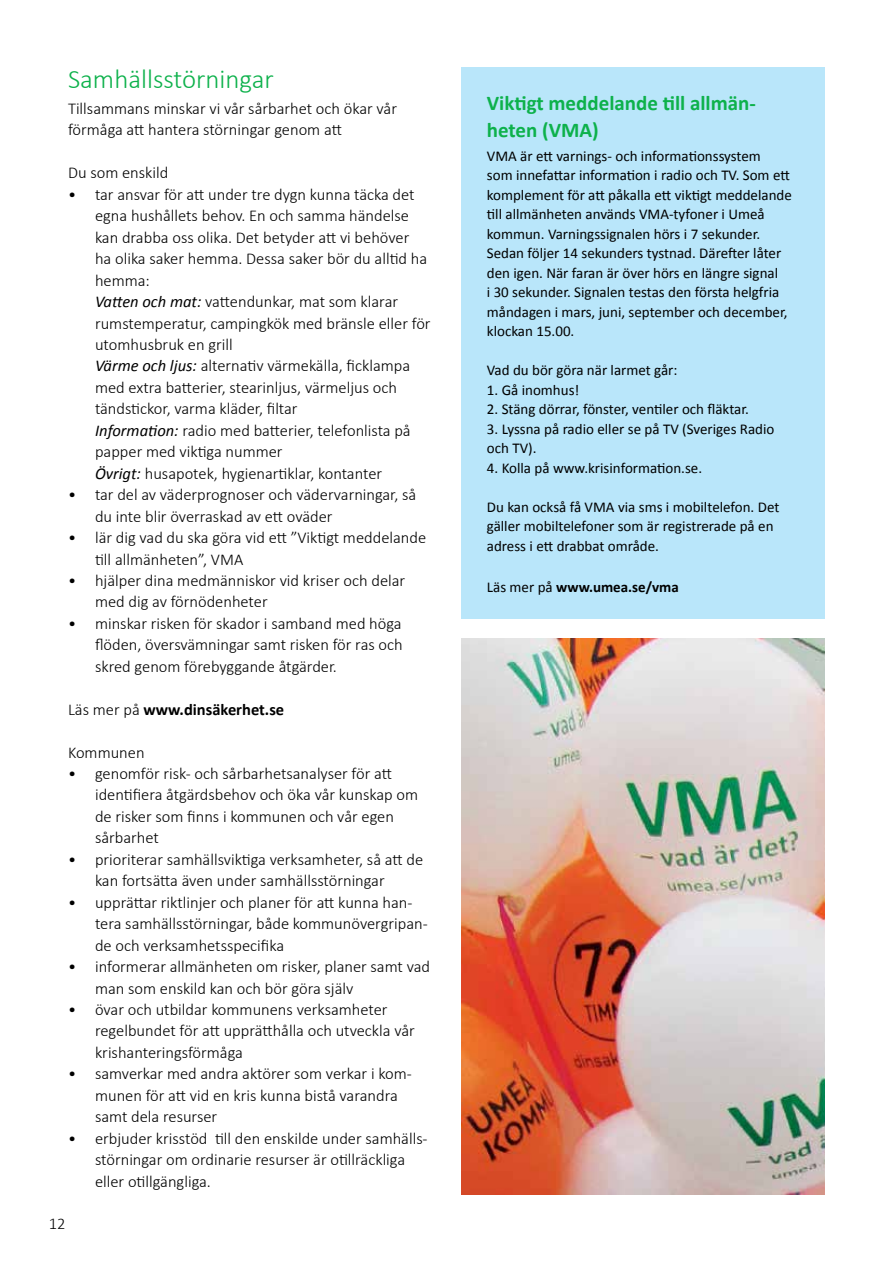
<style>
.page{position:relative;width:893px;height:1263px;background:#fff}
.page>*{position:absolute;margin:0;border:0;box-sizing:border-box;transform-origin:0 0}
.t1{font:300 27px "Calibri";color:#0db14b}
.t2{font:700 21px/27.3px "Calibri";color:#0db14b}
.t3{font:300 16.5px/21.5px "Calibri";color:#000}
.t4{font:700 16.5px "Calibri";color:#000}
.t5{font:15px/19.5px "Calibri";color:#000}
.t6{font:700 15px "Calibri";color:#000}
.s1{font-weight:400;font-style:italic}
.s2{font-weight:300}
.s3{font-weight:400}
</style>
<div class="page">
<div style="left:461px;top:68px;width:364px;height:551px;background:#b9e6fa"></div>
<img style="left:461px;top:638px;width:364px;height:557px">
<h1 class="t1" style="left:68px;top:63px;width:207px">Samhällsstörningar</h1>
<p class="t3" style="left:68px;top:98px;width:331px">Tillsammans minskar vi vår sårbarhet och ökar vår förmåga att hantera störningar genom att</p>
<p class="t3" style="left:68px;top:162px;width:102px">Du som enskild</p>
<p class="t3" style="left:95px;top:183px;width:337px;text-indent:-27px">• tar ansvar för att under tre dygn kunna täcka det egna hushållets behov. En och samma händelse kan drabba oss olika. Det betyder att vi behöver<br>ha olika saker hemma. Dessa saker bör du alltid ha hemma:<br><span class="s1">Vatten och mat:</span> vattendunkar, mat som klarar rumstemperatur, campingkök med bränsle eller för utomhusbruk en grill<br><span class="s1">Värme och ljus:</span> alternativ värmekälla, ficklampa med extra batterier, stearinljus, värmeljus och tändstickor, varma kläder, filtar<br><span class="s1">Information:</span> radio med batterier, telefonlista på papper med viktiga nummer<br><span class="s1">Övrigt:</span> husapotek, hygienartiklar, kontanter</p>
<p class="t3" style="left:95px;top:484px;width:323px;text-indent:-27px">• tar del av väderprognoser och vädervarningar, så du inte blir överraskad av ett oväder</p>
<p class="t3" style="left:95px;top:527px;width:333px;text-indent:-27px">• lär dig vad du ska göra vid ett ”Viktigt meddelande till allmänheten”, VMA</p>
<p class="t3" style="left:95px;top:570px;width:312px;text-indent:-27px">• hjälper dina medmänniskor vid kriser och delar med dig av förnödenheter</p>
<p class="t3" style="left:95px;top:612px;width:309px;text-align:justify;text-indent:-27px">• minskar risken för skador i samband med höga flöden, översvämningar samt risken för ras och skred genom förebyggande åtgärder.</p>
<p class="t4" style="left:68px;top:699px;width:218px"><span class="s2">Läs mer på</span> www.dinsäkerhet.se</p>
<p class="t3" style="left:68px;top:741px;width:78px">Kommunen</p>
<p class="t3" style="left:95px;top:763px;width:325px;text-indent:-27px">• genomför risk- och sårbarhetsanalyser för att identifiera åtgärdsbehov och öka vår kunskap om de risker som finns i kommunen och vår egen sårbarhet</p>
<p class="t3" style="left:95px;top:848px;width:330px;text-indent:-27px">• prioriterar samhällsviktiga verksamheter, så att de kan fortsätta även under samhällsstörningar</p>
<p class="t3" style="left:95px;top:891px;width:334px;text-indent:-27px">• upprättar riktlinjer och planer för att kunna han&shy;tera samhällsstörningar, både kommunövergripan&shy;de och verksamhetsspecifika</p>
<p class="t3" style="left:95px;top:956px;width:337px;text-indent:-27px">• informerar allmänheten om risker, planer samt vad man som enskild kan och bör göra själv</p>
<p class="t3" style="left:95px;top:999px;width:321px;text-indent:-27px">• övar och utbildar kommunens verksamheter regelbundet för att upprätthålla och utveckla vår krishanteringsförmåga</p>
<p class="t3" style="left:95px;top:1063px;width:318px;text-indent:-27px">• samverkar med andra aktörer som verkar i kom&shy;munen för att vid en kris kunna bistå varandra samt dela resurser</p>
<p class="t3" style="left:95px;top:1127px;width:334px;text-indent:-27px">• erbjuder krisstöd till den enskilde under samhälls&shy;störningar om ordinarie resurser är otillräckliga eller otillgängliga.</p>
<p class="t3" style="left:49px;top:1212px;width:18px">12</p>
<p class="t2" style="left:487px;top:89px;width:271px">Viktigt meddelande till allmän&shy;heten (VMA)</p>
<p class="t5" style="left:487px;top:146px;width:306px">VMA är ett varnings- och informationssystem<br>som innefattar information i radio och TV. Som ett komplement för att påkalla ett viktigt meddelande till allmänheten används VMA-tyfoner i Umeå kommun. Varningssignalen hörs i 7 sekunder.<br>Sedan följer 14 sekunders tystnad. Därefter låter den igen. När faran är över hörs en längre signal<br>i 30 sekunder. Signalen testas den första helgfria måndagen i mars, juni, september och december, klockan 15.00.</p>
<p class="t5" style="left:487px;top:361px;width:192px">Vad du bör göra när larmet går:</p>
<p class="t5" style="left:487px;top:380px;width:94px">1. Gå inomhus!</p>
<p class="t5" style="left:487px;top:400px;width:264px">2. Stäng dörrar, fönster, ventiler och fläktar.</p>
<p class="t5" style="left:487px;top:419px;width:289px">3. Lyssna på radio eller se på TV (Sveriges Radio och TV).</p>
<p class="t5" style="left:487px;top:458px;width:217px">4. Kolla på www.krisinformation.se.</p>
<p class="t5" style="left:487px;top:497px;width:294px">Du kan också få VMA via sms i mobiltelefon. Det gäller mobiltelefoner som är registrerade på en adress i ett drabbat område.</p>
<p class="t6" style="left:487px;top:577px;width:193px"><span class="s3">Läs mer på</span> www.umea.se/vma</p>
</div>
